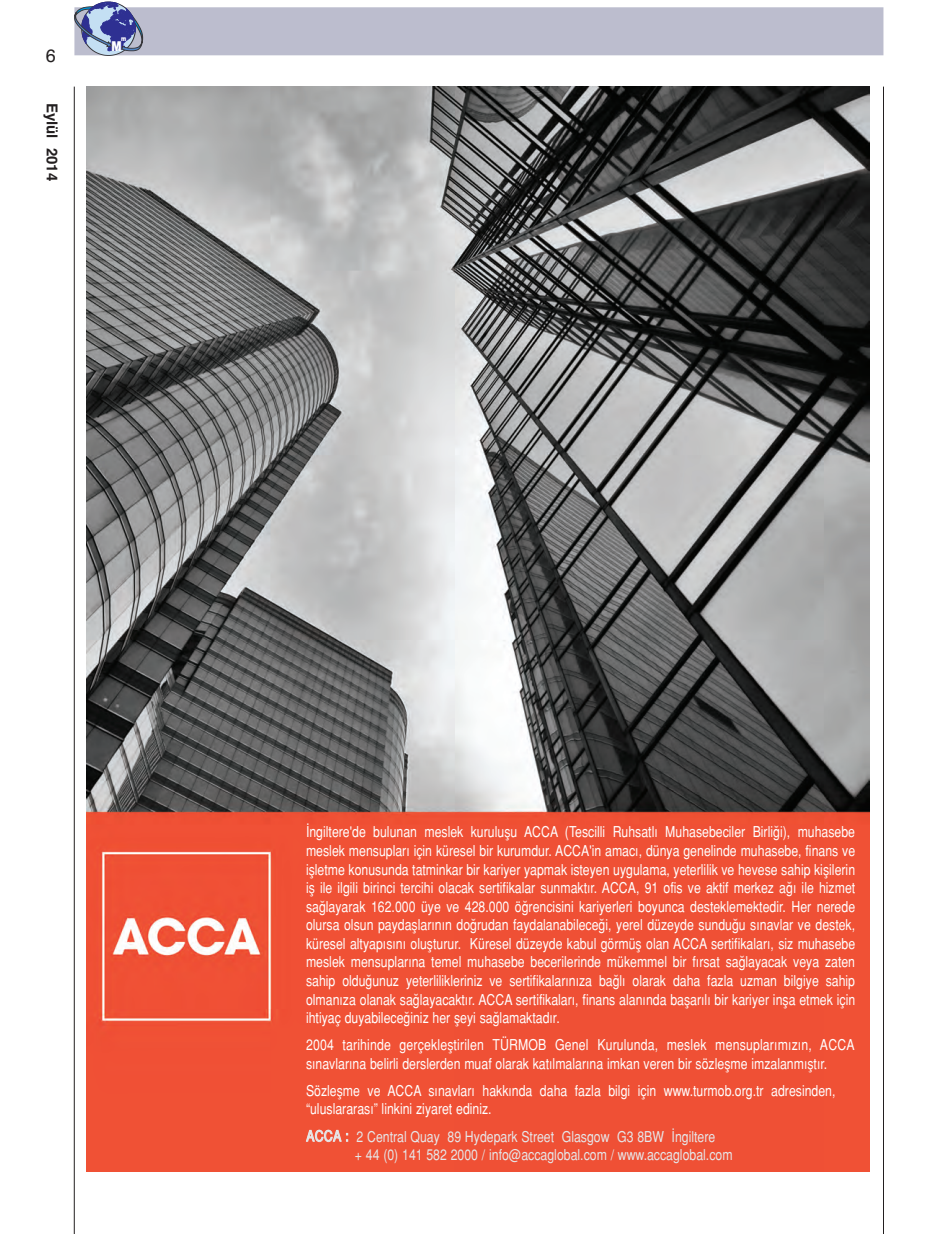
<style>
.page{position:relative;width:936px;height:1234px;background:#fff}
.page>*{position:absolute;margin:0;border:0;box-sizing:border-box;transform-origin:0 0}
.t1{font:18px "Helvetica TU";color:#231f20}
.t2{font:15px/18.6px "Helvetica Narrow Turk";color:#fff}
.t3{font:15px/18.6px "Helvetica Narrow Turk";color:#e6e7e9}
.t4{font:700 15px "Helvetica TU";color:#231f20}
.t5{font:900 13.65px "Helvetica Neue";color:#fff;scale:.79 1}
.t6{font:900 7.05px "Helvetica Neue";color:#fff;scale:.76 1}
</style>
<div class="page">
<hr style="left:74px;top:87px;width:1px;height:1146px;background:#231f20">
<hr style="left:883px;top:87px;width:1px;height:1146px;background:#231f20">
<div style="left:74px;top:7px;width:809px;height:48px;background:#bcbdce"></div>
<svg style="left:75px;top:2px;width:68px;height:54px"></svg>
<img style="left:86px;top:87px;width:783px;height:1084px">
<p class="t1" style="left:46px;top:45px;width:12px">6</p>
<p class="t4" style="left:61px;top:103px;width:80px;rotate:90deg">Eylül 2014</p>
<p class="t6" style="left:121px;top:36px;width:8px">m</p>
<p class="t5" style="left:112px;top:41px;width:14px">M</p>
<p class="t2" style="left:306px;top:822px;width:550px;text-align:justify">‹ngiltere'de bulunan meslek kuruluflu ACCA (Tescilli Ruhsatl› Muhasebeciler Birli¤i), muhasebe meslek mensuplar› için küresel bir kurumdur. ACCA'in amac›, dünya genelinde muhasebe, finans ve iflletme konusunda tatminkar bir kariyer yapmak isteyen uygulama, yeterlilik ve hevese sahip kiflilerin ifl ile ilgili birinci tercihi olacak sertifikalar sunmakt›r. ACCA, 91 ofis ve aktif merkez a¤› ile hizmet sa¤layarak 162.000 üye ve 428.000 ö¤rencisini kariyerleri boyunca desteklemektedir. Her nerede olursa olsun paydafllar›n›n do¤rudan faydalanabilece¤i, yerel düzeyde sundu¤u s›navlar ve destek, küresel altyap›s›n› oluflturur. Küresel düzeyde kabul görmüfl olan ACCA sertifikalar›, siz muhasebe meslek mensuplar›na temel muhasebe becerilerinde mükemmel bir f›rsat sa¤layacak veya zaten sahip oldu¤unuz yeterlilikleriniz ve sertifikalar›n›za ba¤l› olarak daha fazla uzman bilgiye sahip olman›za olanak sa¤layacakt›r. ACCA sertifikalar›, finans alan›nda baflar›l› bir kariyer infla etmek için ihtiyaç duyabilece¤iniz her fleyi sa¤lamaktad›r.</p>
<p class="t2" style="left:306px;top:1035px;width:550px">2004 tarihinde gerçeklefltirilen TÜRMOB Genel Kurulunda, meslek mensuplar›m›z›n, ACCA s›navlar›na belirli derslerden muaf olarak kat›lmalar›na imkan veren bir sözleflme imzalanm›flt›r.</p>
<p class="t2" style="left:306px;top:1081px;width:531px">Sözleflme ve ACCA s›navlar› hakk›nda daha fazla bilgi için www.turmob.org.tr adresinden, “uluslararas›” linkini ziyaret ediniz.</p>
<p class="t3" style="left:355px;top:1126px;width:379px;text-indent:-49px">ACCA : 2 Central Quay 89 Hydepark Street Glasgow G3 8BW ‹ngiltere<br>+ 44 (0) 141 582 2000 / info@accaglobal.com / www.accaglobal.com</p>
</div>
